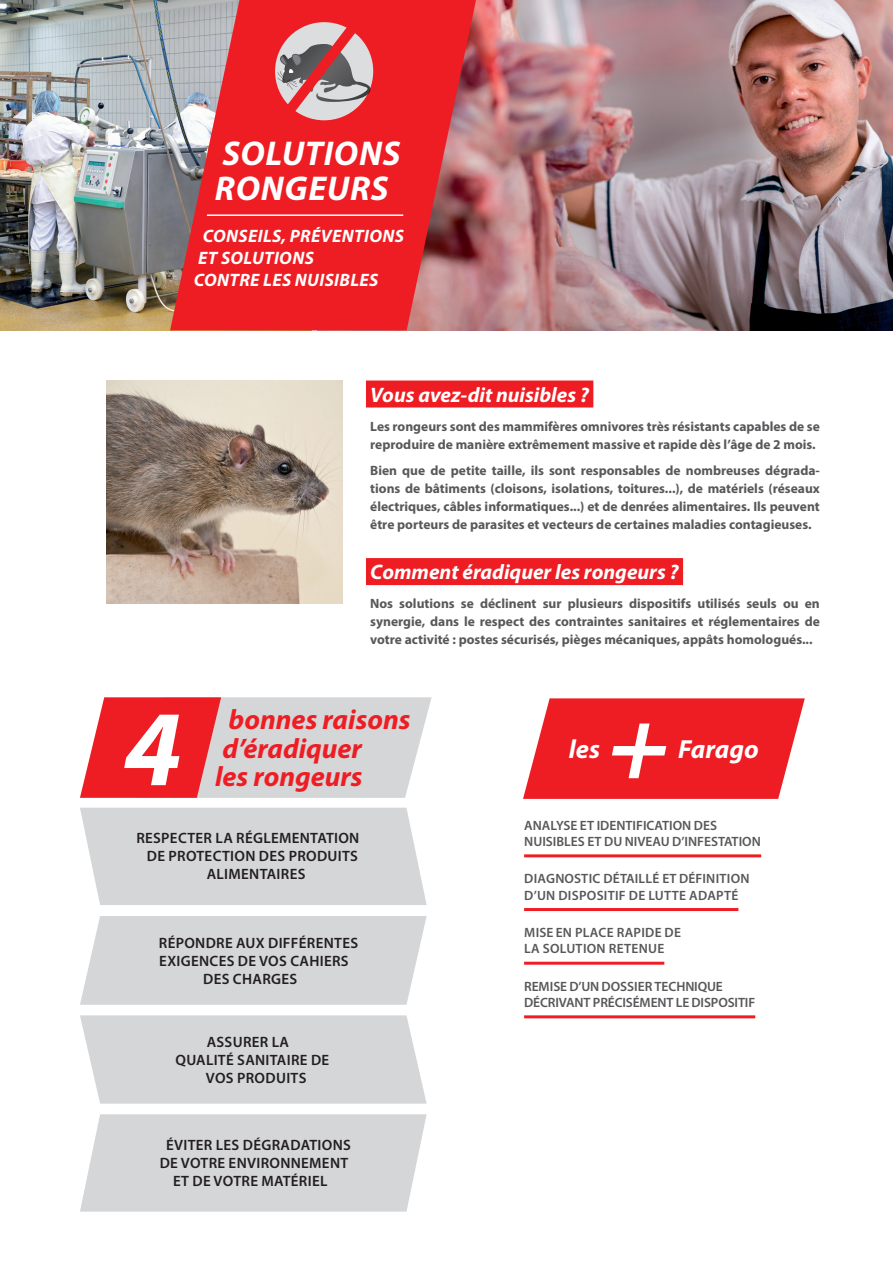
<style>
.page{position:relative;width:893px;height:1263px;background:#fff}
.page>*{position:absolute;margin:0;border:0;box-sizing:border-box;transform-origin:0 0}
.t1{font:italic 700 108.45px "Myriad Pro";color:#fff}
.t2{font:italic 700 102.75px "Myriad Pro";color:#fff}
.t3{font:italic 700 34.5px/34.5px "Myriad Pro";letter-spacing:.02em;color:#fff}
.t4{font:italic 700 28.05px/28.7px "Myriad Pro";color:#ee1d23}
.t5{font:italic 700 26.25px "Myriad Pro";color:#fff}
.t6{font:italic 700 21px "Myriad Pro";color:#fff}
.t7{font:italic 700 18px/21.6px "Myriad Pro";letter-spacing:.02em;color:#fff}
.t8{font:600 15px "Myriad Pro";letter-spacing:.02em;color:#231f20}
.t9{font:700 13.5px/18px "Myriad Pro";color:#57585a;text-align:justify}
.t10{font:600 13.5px/16.2px "Myriad Pro";color:#57585a}
.t11{font:600 13.5px/16.2px "Myriad Pro";letter-spacing:.02em;color:#57585a}
</style>
<div class="page">
<img style="left:476px;top:0;width:417px;height:330px">
<img style="left:0;top:0;width:170px;height:330px">
<svg style="left:170px;top:0;width:306px;height:330px;background:#da393e"></svg>
<div style="left:366px;top:380px;width:227px;height:27px;background:#ee1d23"></div>
<div style="left:366px;top:558px;width:317px;height:27px;background:#ee1d23"></div>
<img style="left:106px;top:381px;width:237px;height:223px">
<hr style="left:207px;top:214px;width:196px;height:2px;background:#fff">
<svg style="left:523px;top:698px;width:282px;height:101px;background:#ef3338"></svg>
<hr style="left:524px;top:854px;width:237px;height:3px;background:#ee1d23">
<hr style="left:524px;top:908px;width:214px;height:3px;background:#ee1d23">
<hr style="left:524px;top:962px;width:140px;height:3px;background:#ee1d23">
<hr style="left:524px;top:1015px;width:231px;height:3px;background:#ee1d23">
<svg style="left:80px;top:697px;width:352px;height:101px;background:#e09c9f"></svg>
<div style="left:80px;top:808px;width:347px;height:97px;background:#d5d6d8"></div>
<svg style="left:80px;top:1015px;width:347px;height:89px;background:#d7d8da"></svg>
<svg style="left:80px;top:916px;width:347px;height:89px;background:#d7d8da"></svg>
<svg style="left:80px;top:1114px;width:347px;height:97px;background:#d7d8da"></svg>
<svg style="left:267px;top:13px;width:116px;height:116px;background:#d0666a"></svg>
<h3 class="t3" style="left:215px;top:135px;width:187px">SOLUTIONS<br>RONGEURS</h3>
<h3 class="t7" style="left:194px;top:225px;width:212px;text-indent:9px">CONSEILS, PRÉVENTIONS<br>ET SOLUTIONS<br>CONTRE LES NUISIBLES</h3>
<h3 class="t6" style="left:370px;top:381px;width:220px">Vous avez-dit nuisibles ?</h3>
<p class="t9" style="left:370px;top:417px;width:451px">Les rongeurs sont des mammifères omnivores très résistants capables de se reproduire de manière extrêmement massive et rapide dès l’âge de 2 mois.</p>
<p class="t9" style="left:370px;top:461px;width:451px">Bien que de petite taille, ils sont responsables de nombreuses dégrada&shy;tions de bâtiments (cloisons, isolations, toitures...), de matériels (réseaux électriques, câbles informatiques...) et de denrées alimentaires. Ils peuvent être porteurs de parasites et vecteurs de certaines maladies contagieuses.</p>
<h3 class="t6" style="left:370px;top:559px;width:310px">Comment éradiquer les rongeurs ?</h3>
<p class="t9" style="left:370px;top:594px;width:451px">Nos solutions se déclinent sur plusieurs dispositifs utilisés seuls ou en synergie, dans le respect des contraintes sanitaires et réglementaires de votre activité : postes sécurisés, pièges mécaniques, appâts homologués...</p>
<h3 class="t4" style="left:215px;top:704px;width:197px;text-indent:13px">bonnes raisons d’éradiquer<br>les rongeurs</h3>
<p class="t8" style="left:136px;top:828px;width:225px">RESPECTER LA RÉGLEMENTATION</p>
<p class="t8" style="left:147px;top:846px;width:213px">DE PROTECTION DES PRODUITS</p>
<p class="t8" style="left:207px;top:864px;width:100px">ALIMENTAIRES</p>
<h1 class="t1" style="left:123px;top:678px;width:60px">4</h1>
<p class="t8" style="left:159px;top:933px;width:201px">RÉPONDRE AUX DIFFÉRENTES</p>
<p class="t8" style="left:159px;top:951px;width:191px">EXIGENCES DE VOS CAHIERS</p>
<p class="t8" style="left:203px;top:969px;width:96px">DES CHARGES</p>
<p class="t8" style="left:207px;top:1032px;width:84px">ASSURER LA</p>
<p class="t8" style="left:175px;top:1050px;width:155px">QUALITÉ SANITAIRE DE</p>
<p class="t8" style="left:206px;top:1068px;width:102px">VOS PRODUITS</p>
<p class="t8" style="left:166px;top:1135px;width:186px">ÉVITER LES DÉGRADATIONS</p>
<p class="t8" style="left:160px;top:1153px;width:190px">DE VOTRE ENVIRONNEMENT</p>
<p class="t8" style="left:173px;top:1171px;width:156px">ET DE VOTRE MATÉRIEL</p>
<h2 class="t2" style="left:603px;top:677px;width:88px">+</h2>
<h3 class="t5" style="left:569px;top:732px;width:33px">les</h3>
<h3 class="t5" style="left:678px;top:732px;width:82px">Farago</h3>
<p class="t10" style="left:524px;top:817px;width:238px">ANALYSE ET IDENTIFICATION DES<br>NUISIBLES ET DU NIVEAU D’INFESTATION</p>
<p class="t11" style="left:524px;top:870px;width:227px">DIAGNOSTIC DÉTAILLÉ ET DÉFINITION<br>D’UN DISPOSITIF DE LUTTE ADAPTÉ</p>
<p class="t11" style="left:524px;top:924px;width:158px">MISE EN PLACE RAPIDE DE<br>LA SOLUTION RETENUE</p>
<p class="t10" style="left:524px;top:978px;width:233px">REMISE D’UN DOSSIER TECHNIQUE<br>DÉCRIVANT PRÉCISÉMENT LE DISPOSITIF</p>
</div>
